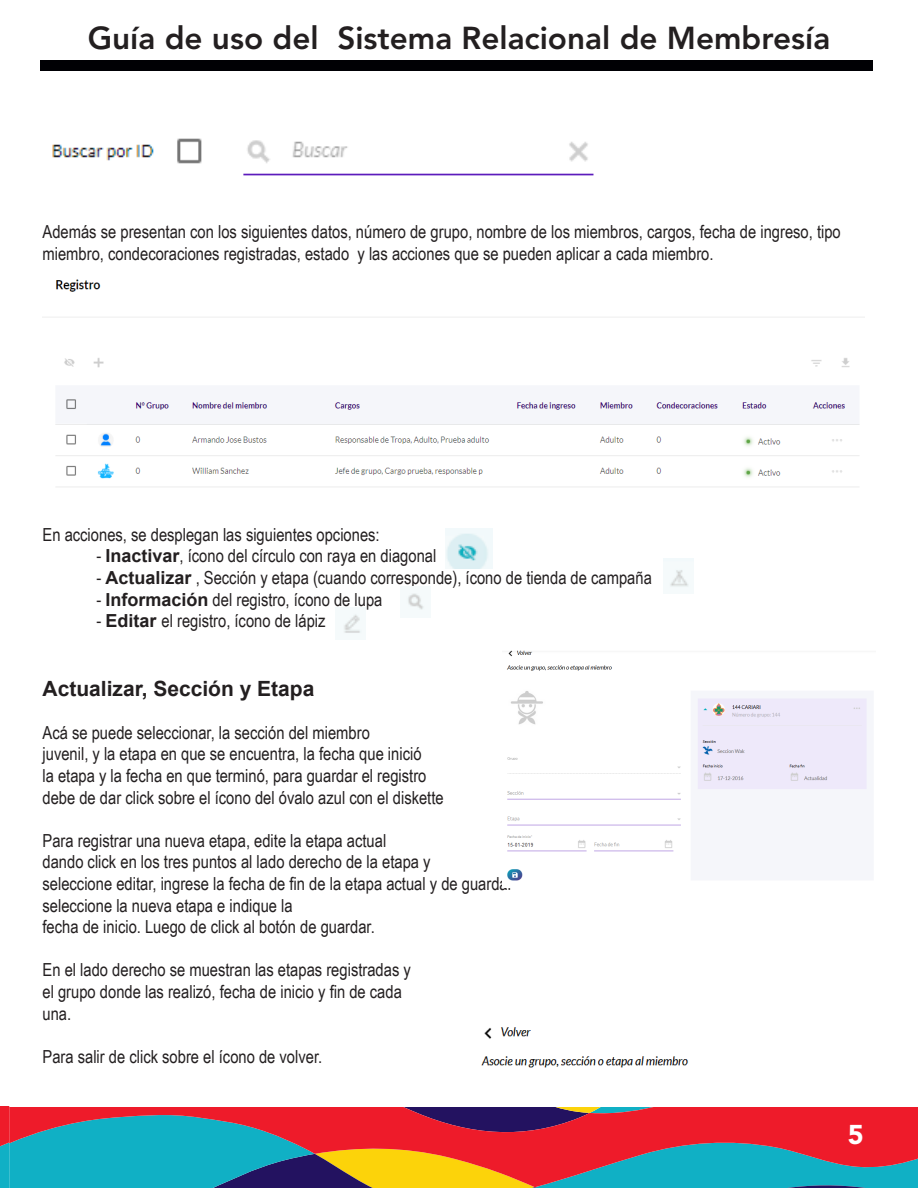
<style>
.page{position:relative;width:918px;height:1188px;background:#fff}
.page>*{position:absolute;margin:0;border:0;box-sizing:border-box;transform-origin:0 0}
.t1{font:800 31.5px "Avenir LT Std";color:#231f20}
.t2{font:900 27px "Avenir LT Std";color:#fff}
.t3{font:700 21px "Arial";color:#231f20}
.t4{font:18px/21.6px "Arial Narrow";color:#231f20}
.s1{font-family:"Arial";font-weight:700}
</style>
<div class="page">
<svg style="left:0;top:1106px;width:918px;height:82px"></svg>
<svg style="left:9px;top:1107px;width:909px;height:80px;background:#896268"></svg>
<div style="left:40px;top:60px;width:833px;height:11px;background:#000004"></div>
<img style="left:43px;top:279px;width:822px;height:208px">
<img style="left:52px;top:138px;width:542px;height:38px">
<img style="left:446px;top:528px;width:46px;height:40px">
<img style="left:507px;top:650px;width:360px;height:231px">
<div style="left:503px;top:735px;width:86px;height:11px;background:#fff"></div>
<div style="left:506px;top:761px;width:40px;height:8px;background:#fff"></div>
<img style="left:343px;top:613px;width:19px;height:21px">
<img style="left:663px;top:558px;width:31px;height:30px">
<img style="left:406px;top:593px;width:19px;height:17px">
<img style="left:481px;top:1027px;width:208px;height:41px">
<h1 class="t1" style="left:88px;top:19px;width:744px">Guía de uso del Sistema Relacional de Membresía</h1>
<p class="t4" style="left:43px;top:221px;width:800px">Además se presentan con los siguientes datos, número de grupo, nombre de los miembros, cargos, fecha de ingreso, tipo miembro, condecoraciones registradas, estado y las acciones que se pueden aplicar a cada miembro.</p>
<p class="t4" style="left:43px;top:523px;width:339px">En acciones, se desplegan las siguientes opciones:</p>
<p class="t4" style="left:97px;top:545px;width:341px">- <span class="s1">Inactivar</span>, ícono del círculo con raya en diagonal</p>
<p class="t4" style="left:97px;top:566px;width:557px">- <span class="s1">Actualizar</span> , Sección y etapa (cuando corresponde), ícono de tienda de campaña</p>
<p class="t4" style="left:97px;top:588px;width:287px">- <span class="s1">Información</span> del registro, ícono de lupa</p>
<p class="t4" style="left:97px;top:609px;width:231px">- <span class="s1">Editar</span> el registro, ícono de lápiz</p>
<p class="t3" style="left:43px;top:673px;width:273px">Actualizar, Sección y Etapa</p>
<p class="t4" style="left:43px;top:721px;width:329px">Acá se puede seleccionar, la sección del miembro</p>
<p class="t4" style="left:43px;top:743px;width:381px">juvenil, y la etapa en que se encuentra, la fecha que inició</p>
<p class="t4" style="left:43px;top:764px;width:385px">la etapa y la fecha en que terminó, para guardar el registro</p>
<p class="t4" style="left:43px;top:786px;width:403px">debe de dar click sobre el ícono del óvalo azul con el diskette</p>
<p class="t4" style="left:43px;top:829px;width:345px">Para registrar una nueva etapa, edite la etapa actual</p>
<p class="t4" style="left:43px;top:851px;width:390px">dando click en los tres puntos al lado derecho de la etapa y</p>
<p class="t4" style="left:43px;top:872px;width:472px">seleccione editar, ingrese la fecha de fin de la etapa actual y de guardar</p>
<p class="t4" style="left:43px;top:894px;width:252px">seleccione la nueva etapa e indique la</p>
<p class="t4" style="left:43px;top:915px;width:334px">fecha de inicio. Luego de click al botón de guardar.</p>
<p class="t4" style="left:43px;top:959px;width:370px">En el lado derecho se muestran las etapas registradas y</p>
<p class="t4" style="left:43px;top:980px;width:361px">el grupo donde las realizó, fecha de inicio y fin de cada</p>
<p class="t4" style="left:43px;top:1002px;width:30px">una.</p>
<p class="t4" style="left:43px;top:1045px;width:281px">Para salir de click sobre el ícono de volver.</p>
<p class="t2" style="left:848px;top:1118px;width:17px">5</p>
</div>
